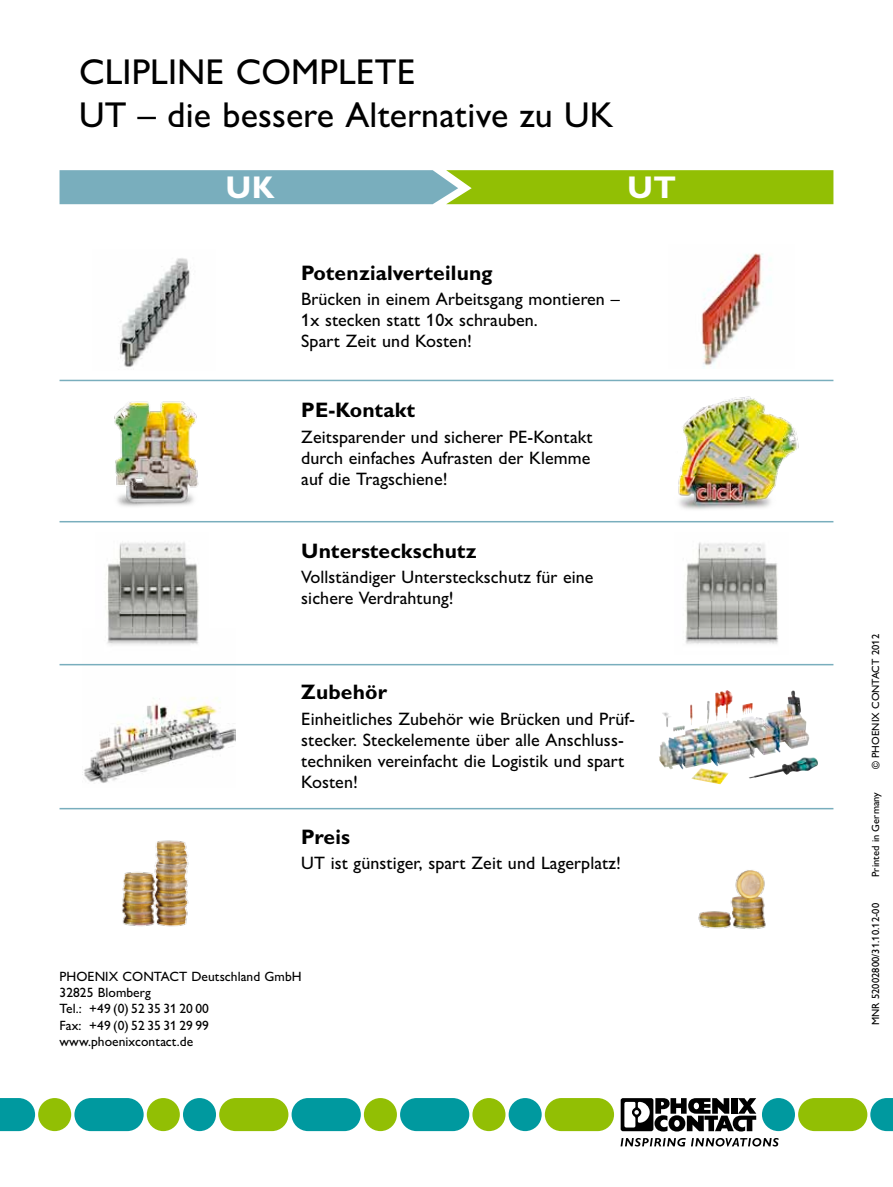
<style>
.page{position:relative;width:893px;height:1187px;background:#fff}
.page>*{position:absolute;margin:0;border:0;box-sizing:border-box;transform-origin:0 0}
.t1{font:36px/43.2px "Px C Gill Alt One";letter-spacing:.005em;color:#000}
.t2{font:700 31.5px "Px C Gill Alt One";color:#fff}
.t3{font:700 21px "Px C Gill Alt One";letter-spacing:.005em;color:#000}
.t4{font:18px/21px "Px C Gill Alt One";letter-spacing:.005em;color:#000}
.t5{font:13.5px/16.2px "Px C Gill Alt One";letter-spacing:.005em;color:#000}
.t6{font:10.5px "Px C Gill Alt One";letter-spacing:.005em;color:#000}
</style>
<div class="page">
<svg style="left:621px;top:1098px;width:135px;height:33px"></svg>
<div style="left:509px;top:1097px;width:33px;height:33px;background:#00999f;border-radius:50%"></div>
<div style="left:472px;top:1097px;width:33px;height:33px;background:#92bf04;border-radius:50%"></div>
<div style="left:364px;top:1097px;width:33px;height:33px;background:#92bf04;border-radius:50%"></div>
<div style="left:545px;top:1097px;width:69px;height:33px;background:#92bf04;border-radius:17px"></div>
<div style="left:400px;top:1097px;width:69px;height:33px;background:#00999f;border-radius:17px"></div>
<div style="left:292px;top:1097px;width:69px;height:33px;background:#00999f;border-radius:17px"></div>
<div style="left:798px;top:1097px;width:69px;height:33px;background:#92bf04;border-radius:17px"></div>
<div style="left:762px;top:1097px;width:33px;height:33px;background:#00999f;border-radius:50%"></div>
<div style="left:183px;top:1097px;width:33px;height:33px;background:#00999f;border-radius:50%"></div>
<div style="left:147px;top:1097px;width:33px;height:33px;background:#92bf04;border-radius:50%"></div>
<div style="left:74px;top:1097px;width:70px;height:33px;background:#00999f;border-radius:17px"></div>
<div style="left:219px;top:1097px;width:69px;height:33px;background:#92bf04;border-radius:17px"></div>
<div style="left:38px;top:1097px;width:33px;height:33px;background:#92bf04;border-radius:50%"></div>
<svg style="left:0;top:1098px;width:35px;height:32px"></svg>
<svg style="left:870px;top:1098px;width:23px;height:32px"></svg>
<svg style="left:621px;top:1138px;width:158px;height:8px"></svg>
<img style="left:119px;top:258px;width:71px;height:109px">
<img style="left:701px;top:253px;width:70px;height:114px">
<img style="left:114px;top:401px;width:85px;height:106px">
<img style="left:678px;top:396px;width:121px;height:114px">
<img style="left:659px;top:690px;width:133px;height:79px">
<img style="left:83px;top:663px;width:153px;height:120px">
<img style="left:122px;top:840px;width:67px;height:87px">
<img style="left:698px;top:870px;width:68px;height:59px">
<img style="left:106px;top:541px;width:93px;height:104px">
<img style="left:685px;top:542px;width:94px;height:102px">
<hr style="left:60px;top:521px;width:773px;height:1px;background:#79aebd">
<hr style="left:60px;top:664px;width:773px;height:1px;background:#79aebd">
<hr style="left:60px;top:807px;width:773px;height:2px;background:#79aebd">
<hr style="left:60px;top:379px;width:773px;height:2px;background:#79aebd">
<svg style="left:60px;top:170px;width:773px;height:34px;background:#87b765"></svg>
<h1 class="t1" style="left:79px;top:50px;width:536px">CLIPLINE COMPLETE<br>UT – die bessere Alternative zu UK</h1>
<h2 class="t2" style="left:226px;top:168px;width:50px">UK</h2>
<h2 class="t2" style="left:627px;top:168px;width:50px">UT</h2>
<p class="t3" style="left:301px;top:259px;width:193px">Potenzialverteilung</p>
<p class="t4" style="left:301px;top:288px;width:320px">Brücken in einem Arbeitsgang montieren –<br>1x stecken statt 10x schrauben.<br>Spart Zeit und Kosten!</p>
<p class="t3" style="left:301px;top:397px;width:116px">PE-Kontakt</p>
<p class="t4" style="left:301px;top:426px;width:293px">Zeitsparender und sicherer PE-Kontakt durch einfaches Aufrasten der Klemme auf die Tragschiene!</p>
<p class="t3" style="left:301px;top:537px;width:177px">Untersteckschutz</p>
<p class="t4" style="left:301px;top:566px;width:294px">Vollständiger Untersteckschutz für eine sichere Verdrahtung!</p>
<p class="t3" style="left:301px;top:679px;width:87px">Zubehör</p>
<p class="t4" style="left:301px;top:707px;width:335px">Einheitliches Zubehör wie Brücken und Prüf&shy;stecker. Steckelemente über alle Anschluss&shy;techniken vereinfacht die Logistik und spart Kosten!</p>
<p class="t3" style="left:301px;top:823px;width:50px">Preis</p>
<p class="t4" style="left:301px;top:852px;width:321px">UT ist günstiger, spart Zeit und Lagerplatz!</p>
<p class="t5" style="left:60px;top:968px;width:244px">PHOENIX CONTACT Deutschland GmbH<br>32825 Blomberg<br>Tel.: +49 (0) 52 35 31 20 00<br>Fax: +49 (0) 52 35 31 29 99 www.phoenixcontact.de</p>
<p class="t6" style="left:869px;top:769px;width:136px;rotate:-90deg">© PHOENIX CONTACT 2012</p>
<p class="t6" style="left:869px;top:876px;width:86px;rotate:-90deg">Printed in Germany</p>
<p class="t6" style="left:869px;top:1025px;width:124px;rotate:-90deg">MNR 52002800/31.10.12-00</p>
</div>
